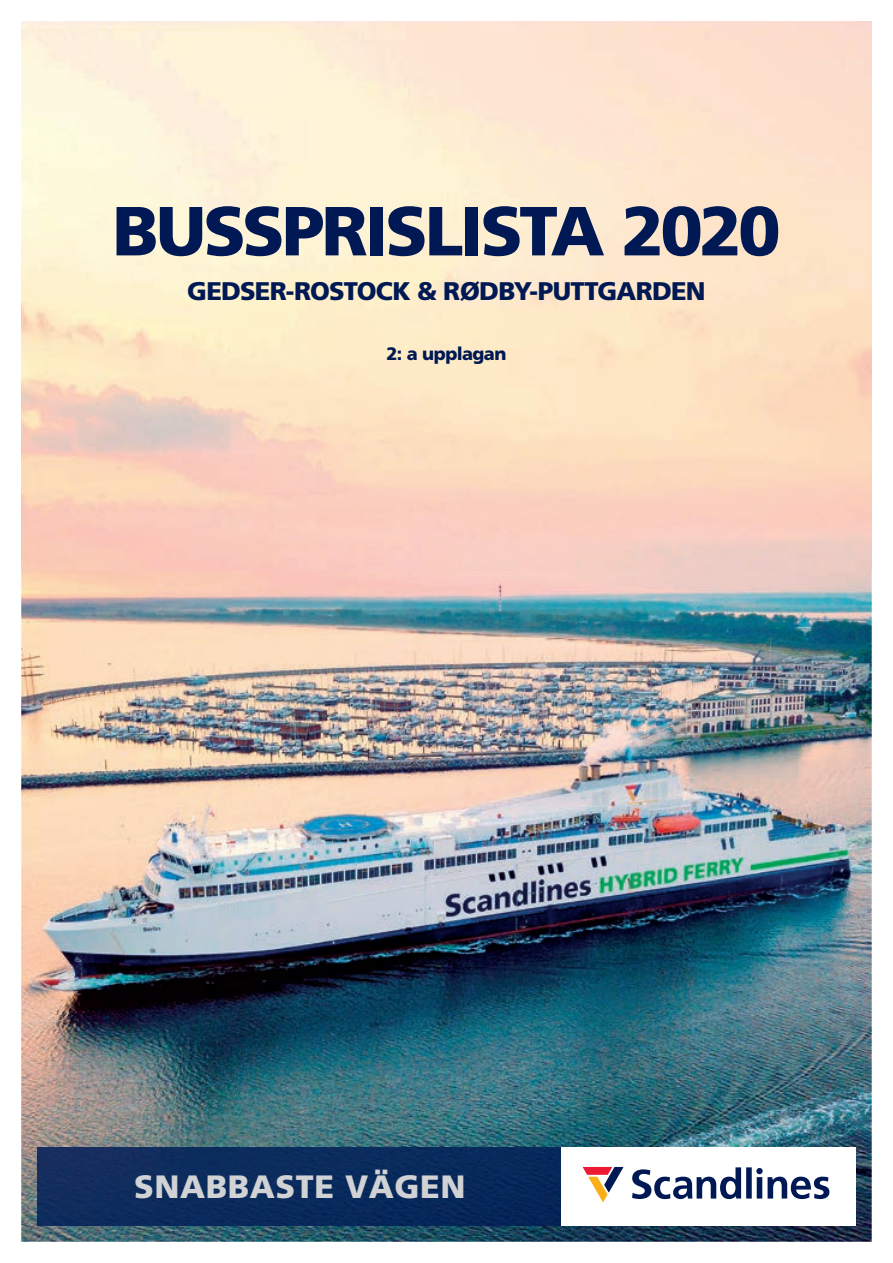
<style>
.page{position:relative;width:893px;height:1263px;background:#fff}
.page>*{position:absolute;margin:0;border:0;box-sizing:border-box;transform-origin:0 0}
.t1{font:900 69.3px "Frutiger LT Std";letter-spacing:-.04em;color:#001954}
.t2{font:900 32.25px "Frutiger";letter-spacing:.015em;color:#d1d2d4}
.t3{font:900 25.5px "Frutiger LT Std";letter-spacing:-.03em;color:#001954}
.t4{font:900 18px "Frutiger LT Std";letter-spacing:-.03em;color:#001954}
</style>
<div class="page">
<img style="left:21px;top:570px;width:851px;height:672px">
<img style="left:37px;top:1147px;width:525px;height:79px">
<div style="left:562px;top:1147px;width:294px;height:79px;background:#fff"></div>
<svg style="left:632px;top:1167px;width:109px;height:32px"></svg>
<div style="left:746px;top:1167px;width:6px;height:31px;background:#001954"></div>
<div style="left:757px;top:1177px;width:5px;height:21px;background:#001954"></div>
<svg style="left:768px;top:1176px;width:61px;height:23px"></svg>
<svg style="left:583px;top:1167px;width:40px;height:35px"></svg>
<div style="left:756px;top:1168px;width:7px;height:6px;background:#001954;border-radius:50%"></div>
<h1 class="t1" style="left:112px;top:189px;width:670px">BUSSPRISLISTA 2020</h1>
<p class="t3" style="left:187px;top:276px;width:520px">GEDSER-ROSTOCK &amp; RØDBY-PUTTGARDEN</p>
<p class="t4" style="left:387px;top:343px;width:121px">2: a upplagan</p>
<p class="t2" style="left:134px;top:1167px;width:333px">SNABBASTE VÄGEN</p>
</div>
